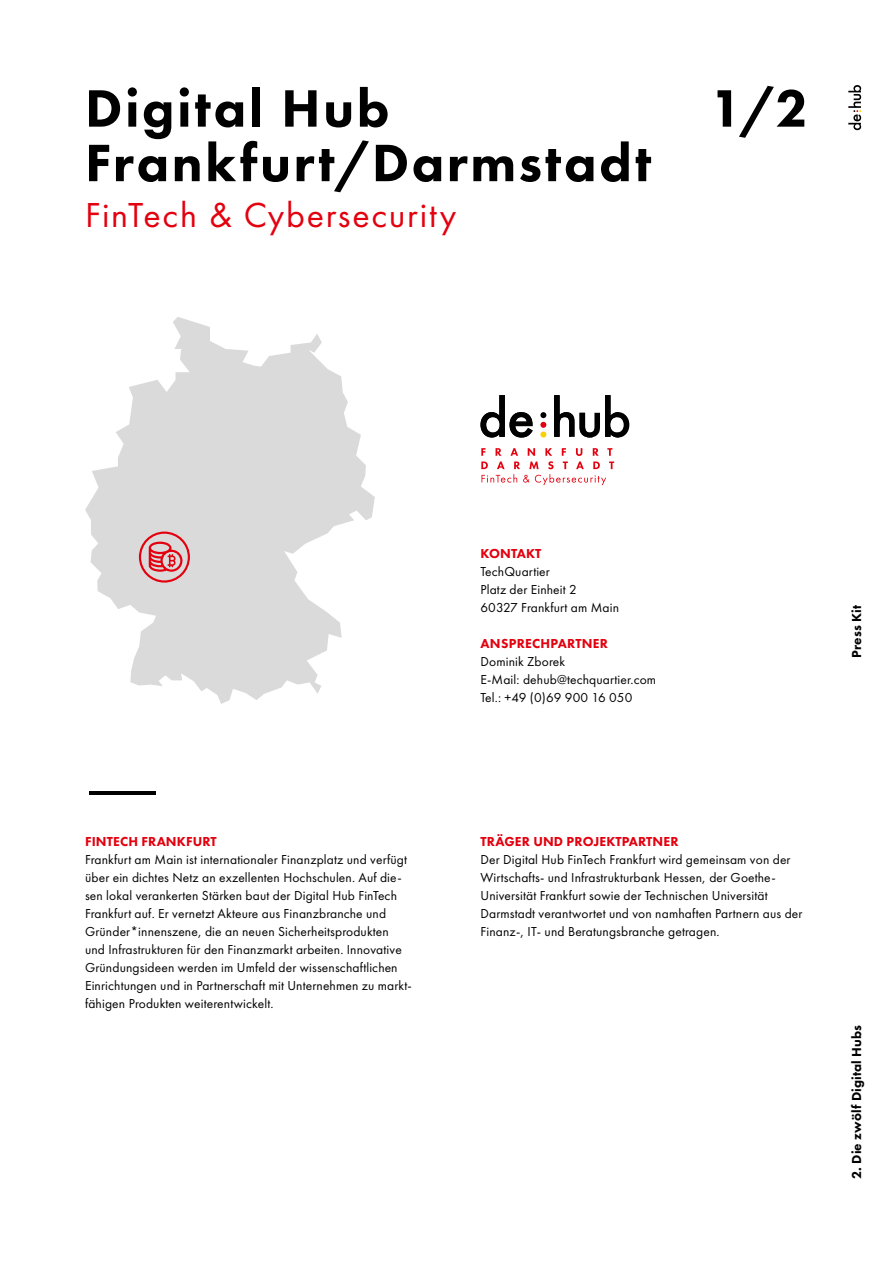
<style>
.page{position:relative;width:893px;height:1263px;background:#fff}
.page>*{position:absolute;margin:0;border:0;box-sizing:border-box;transform-origin:0 0}
.Big_titles_normal_pa{font:800 54.6px "Futura PT";letter-spacing:.05em;color:#000}
.t1{font:54px "Futura PT";color:#000}
.t2{font:36px "Futura PT";letter-spacing:.045em;color:#e3000f}
.Regular_text{font:13.5px/18px "Futura PT";letter-spacing:.01em;color:#000}
.Regular_text-2{font:800 13.5px "Futura PT";letter-spacing:.01em;color:#e3000f}
.t3{font:800 13.5px "Futura PT";letter-spacing:.01em;color:#000}
</style>
<div class="page">
<svg style="left:848px;top:85px;width:13px;height:45px"></svg>
<svg style="left:85px;top:317px;width:290px;height:387px;fill:#dadada"></svg>
<svg style="left:481px;top:448px;width:133px;height:37px"></svg>
<svg style="left:480px;top:395px;width:53px;height:42px"></svg>
<svg style="left:554px;top:395px;width:75px;height:42px"></svg>
<svg style="left:605px;top:395px;width:13px;height:42px"></svg>
<svg style="left:540px;top:412px;width:6px;height:25px"></svg>
<svg style="left:139px;top:531px;width:51px;height:52px;background:#dc9a9e"></svg>
<p class="Big_titles_normal_pa" style="left:85px;top:74px;width:306px">Digital Hub</p>
<p class="Big_titles_normal_pa" style="left:85px;top:129px;width:568px">Frankfurt/Darmstadt</p>
<p class="t2" style="left:85px;top:193px;width:373px">FinTech &amp; Cybersecurity</p>
<p class="Big_titles_normal_pa" style="left:710px;top:74px;width:99px">1/2</p>
<p class="t1" style="left:85px;top:755px;width:76px">——</p>
<p class="Regular_text-2" style="left:85px;top:833px;width:133px">FINTECH FRANKFURT</p>
<p class="Regular_text" style="left:85px;top:850px;width:328px">Frankfurt am Main ist internationaler Finanzplatz und verfügt über ein dichtes Netz an exzellenten Hochschulen. Auf die&shy;sen lokal verankerten Stärken baut der Digital Hub FinTech Frankfurt auf. Er vernetzt Akteure aus Finanzbranche und Gründer*innenszene, die an neuen Sicherheitsprodukten und Infrastrukturen für den Finanzmarkt arbeiten. Innovative Gründungsideen werden im Umfeld der wissenschaftlichen Einrichtungen und in Partnerschaft mit Unternehmen zu markt&shy;fähigen Produkten weiterentwickelt.</p>
<p class="Regular_text-2" style="left:480px;top:545px;width:62px">KONTAKT</p>
<p class="Regular_text" style="left:480px;top:562px;width:71px">TechQuartier</p>
<p class="Regular_text" style="left:480px;top:580px;width:98px">Platz der Einheit 2</p>
<p class="Regular_text" style="left:480px;top:598px;width:140px">60327 Frankfurt am Main</p>
<p class="Regular_text-2" style="left:481px;top:635px;width:129px">ANSPRECHPARTNER</p>
<p class="Regular_text" style="left:480px;top:652px;width:86px">Dominik Zborek</p>
<p class="Regular_text" style="left:480px;top:670px;width:177px">E-Mail: dehub@techquartier.com</p>
<p class="Regular_text" style="left:480px;top:688px;width:153px">Tel.: +49 (0)69 900 16 050</p>
<p class="t3" style="left:848px;top:658px;width:54px;rotate:-90deg">Press Kit</p>
<p class="Regular_text-2" style="left:480px;top:833px;width:200px">TRÄGER UND PROJEKTPARTNER</p>
<p class="Regular_text" style="left:480px;top:850px;width:312px">Der Digital Hub FinTech Frankfurt wird gemeinsam von der<br>Wirtschafts- und Infrastrukturbank Hessen, der Goethe-</p>
<p class="Regular_text" style="left:480px;top:886px;width:324px">Universität Frankfurt sowie der Technischen Universität<br>Darmstadt verantwortet und von namhaften Partnern aus der<br>Finanz-, IT- und Beratungsbranche getragen.</p>
<p class="t3" style="left:848px;top:1179px;width:155px;rotate:-90deg">2. Die zwölf Digital Hubs</p>
</div>
